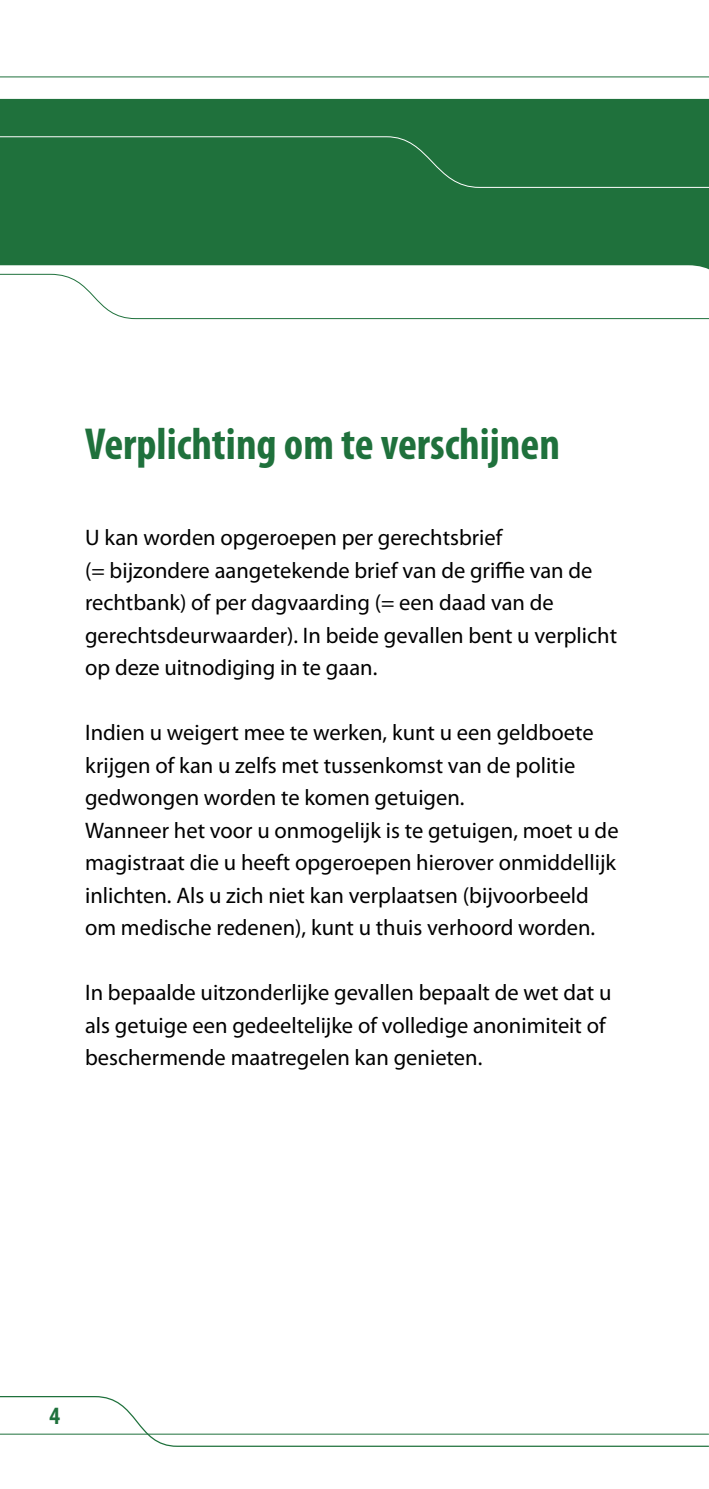
<style>
.page{position:relative;width:709px;height:1489px;background:#fff}
.page>*{position:absolute;margin:0;border:0;box-sizing:border-box;transform-origin:0 0}
.t1{font:700 condensed 45px "Myriad Pro";color:#1f713c}
.t2{font:700 condensed 25px "Myriad Pro";color:#1f713c}
.t3{font:22.5px/32.5px "Myriad Pro";color:#000}
</style>
<div class="page">
<svg style="left:0;top:1396px;width:709px;height:51px"></svg>
<svg style="left:0;top:76px;width:709px;height:2px"></svg>
<div style="left:0;top:99px;width:709px;height:171px;background:#1f713c"></div>
<div style="left:0;top:136px;width:709px;height:52px;background:#1f713c"></div>
<svg style="left:0;top:273px;width:709px;height:46px"></svg>
<h1 class="t1" style="left:85px;top:416px;width:476px">Verplichting om te verschijnen</h1>
<p class="t3" style="left:85px;top:521px;width:533px">U kan worden opgeroepen per gerechtsbrief<br>(= bijzondere aangetekende brief van de griffie van de rechtbank) of per dagvaarding (= een daad van de gerechtsdeurwaarder). In beide gevallen bent u verplicht op deze uitnodiging in te gaan.</p>
<p class="t3" style="left:85px;top:716px;width:535px">Indien u weigert mee te werken, kunt u een geldboete krijgen of kan u zelfs met tussenkomst van de politie gedwongen worden te komen getuigen.<br>Wanneer het voor u onmogelijk is te getuigen, moet u de magistraat die u heeft opgeroepen hierover onmiddellijk inlichten. Als u zich niet kan verplaatsen (bijvoorbeeld om medische redenen), kunt u thuis verhoord worden.</p>
<p class="t3" style="left:85px;top:976px;width:528px">In bepaalde uitzonderlijke gevallen bepaalt de wet dat u als getuige een gedeeltelijke of volledige anonimiteit of beschermende maatregelen kan genieten.</p>
<p class="t2" style="left:50px;top:1400px;width:12px">4</p>
</div>
